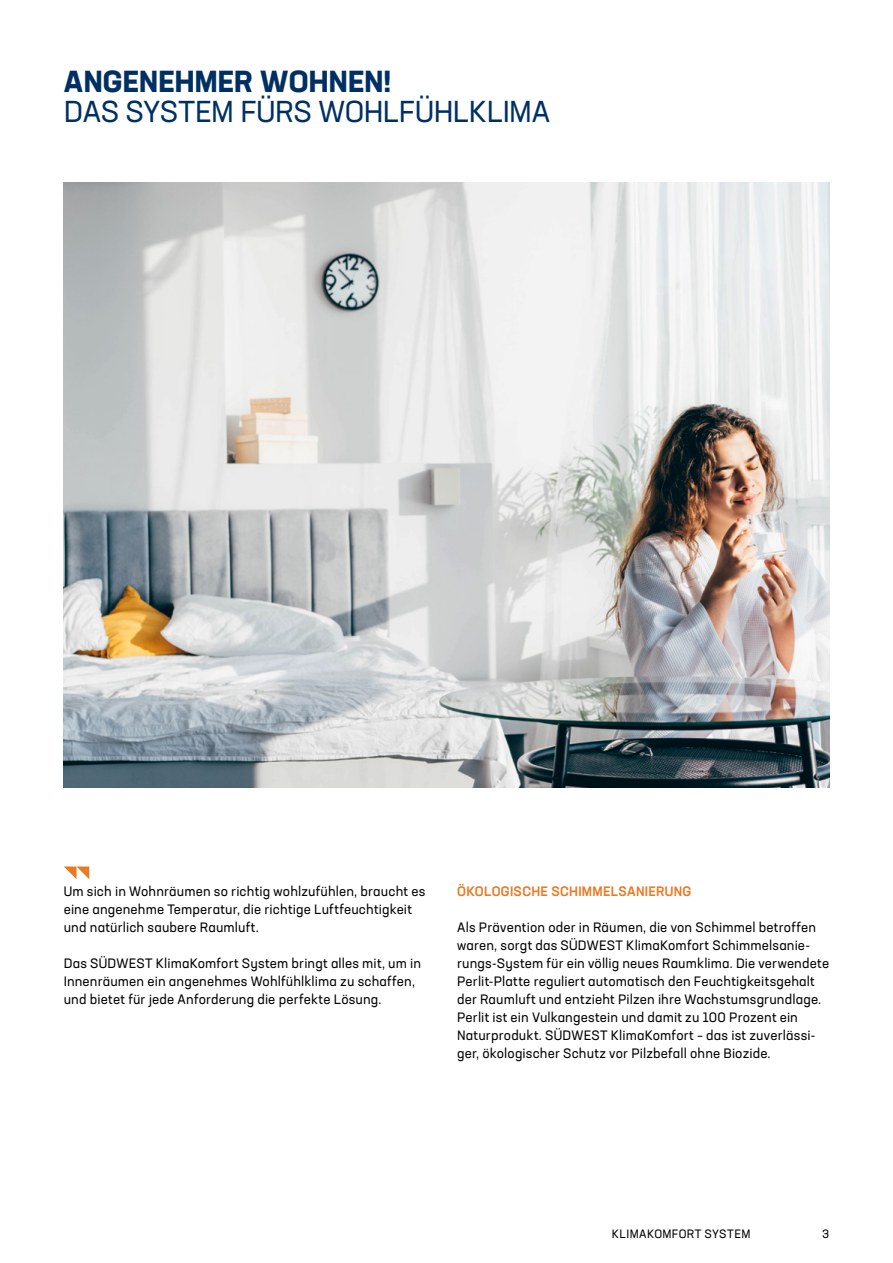
<style>
.page{position:relative;width:893px;height:1263px;background:#fff}
.page>*{position:absolute;margin:0;border:0;box-sizing:border-box;transform-origin:0 0}
.t1{font:30px "Neusa Next Pro";letter-spacing:-.015em;color:#003063}
.t2{font:700 30px "Neusa Next Pro";letter-spacing:.01em;color:#003063}
.t3{font:13.5px/18px "Neusa Next Pro";letter-spacing:.01em;color:#000}
.t4{font:500 13.5px "Neusa Next Pro";letter-spacing:.02em;color:#e77a24}
.t5{font:12px "Neusa Next Pro";letter-spacing:.025em;color:#000}
</style>
<div class="page">
<img style="left:64px;top:183px;width:765px;height:604px">
<svg style="left:64px;top:866px;width:25px;height:13px"></svg>
<h1 class="t2" style="left:64px;top:62px;width:329px">ANGENEHMER WOHNEN!</h1>
<h1 class="t1" style="left:64px;top:93px;width:488px">DAS SYSTEM FÜRS WOHLFÜHLKLIMA</h1>
<p class="t3" style="left:64px;top:882px;width:363px">Um sich in Wohnräumen so richtig wohlzufühlen, braucht es eine angenehme Temperatur, die richtige Luftfeuchtigkeit und natürlich saubere Raumluft.</p>
<p class="t3" style="left:64px;top:954px;width:359px">Das SÜDWEST KlimaKomfort System bringt alles mit, um in<br>Innenräumen ein angenehmes Wohlfühlklima zu schaffen, und bietet für jede Anforderung die perfekte Lösung.</p>
<p class="t4" style="left:457px;top:883px;width:236px">ÖKOLOGISCHE SCHIMMELSANIERUNG</p>
<p class="t3" style="left:457px;top:918px;width:374px">Als Prävention oder in Räumen, die von Schimmel betroffen waren, sorgt das SÜDWEST KlimaKomfort Schimmelsanie&shy;rungs-System für ein völlig neues Raumklima. Die verwendete Perlit-Platte reguliert automatisch den Feuchtigkeitsgehalt der Raumluft und entzieht Pilzen ihre Wachstumsgrundlage.<br>Perlit ist ein Vulkangestein und damit zu 100 Prozent ein Naturprodukt. SÜDWEST KlimaKomfort – das ist zuverlässi&shy;ger, ökologischer Schutz vor Pilzbefall ohne Biozide.</p>
<p class="t5" style="left:612px;top:1226px;width:140px">KLIMAKOMFORT SYSTEM</p>
<p class="t5" style="left:822px;top:1226px;width:9px">3</p>
</div>
